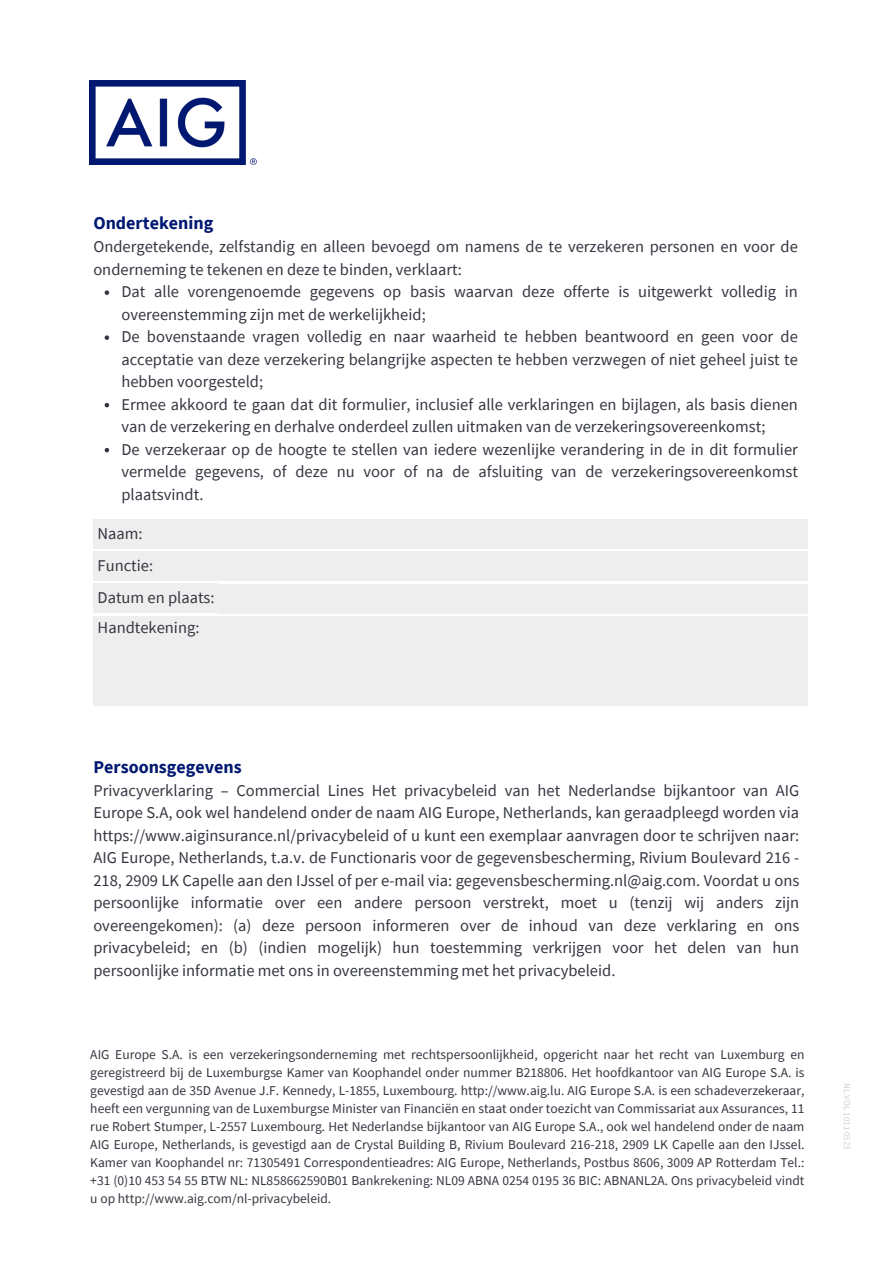
<style>
.page{position:relative;width:893px;height:1264px;background:#fff}
.page>*{position:absolute;margin:0;border:0;box-sizing:border-box;transform-origin:0 0}
.t1{font:700 18px "Source Sans Pro";color:#001871}
.t2{font:16.5px/22.5px "Source Sans Pro";color:#343741;text-align:justify}
.t3{font:13.5px/18px "Source Sans Pro";color:#343741;text-align:justify}
.t4{font:9px "Source Sans Pro";color:#d0d0d0}
</style>
<div class="page">
<img style="left:89px;top:80px;width:168px;height:85px">
<svg style="left:105px;top:290px;width:4px;height:5px"></svg>
<svg style="left:105px;top:335px;width:4px;height:5px"></svg>
<svg style="left:105px;top:403px;width:4px;height:4px"></svg>
<svg style="left:105px;top:448px;width:4px;height:4px"></svg>
<div style="left:93px;top:519px;width:54px;height:30px;background:#eee"></div>
<div style="left:139px;top:519px;width:668px;height:30px;background:#eee"></div>
<div style="left:93px;top:583px;width:125px;height:30px;background:#eee"></div>
<div style="left:93px;top:616px;width:111px;height:89px;background:#eee"></div>
<div style="left:195px;top:616px;width:612px;height:89px;background:#eee"></div>
<div style="left:146px;top:551px;width:661px;height:30px;background:#eee"></div>
<div style="left:93px;top:551px;width:60px;height:30px;background:#eee"></div>
<div style="left:218px;top:584px;width:589px;height:30px;background:#eee"></div>
<p class="t1" style="left:93px;top:211px;width:121px">Ondertekening</p>
<p class="t2" style="left:93px;top:235px;width:706px">Ondergetekende, zelfstandig en alleen bevoegd om namens de te verzekeren personen en voor de onderneming te tekenen en deze te binden, verklaart:</p>
<p class="t2" style="left:121px;top:280px;width:678px">Dat alle vorengenoemde gegevens op basis waarvan deze offerte is uitgewerkt volledig in overeenstemming zijn met de werkelijkheid;</p>
<p class="t2" style="left:121px;top:325px;width:678px">De bovenstaande vragen volledig en naar waarheid te hebben beantwoord en geen voor de acceptatie van deze verzekering belangrijke aspecten te hebben verzwegen of niet geheel juist te hebben voorgesteld;</p>
<p class="t2" style="left:121px;top:392px;width:678px">Ermee akkoord te gaan dat dit formulier, inclusief alle verklaringen en bijlagen, als basis dienen van de verzekering en derhalve onderdeel zullen uitmaken van de verzekeringsovereenkomst;</p>
<p class="t2" style="left:121px;top:437px;width:678px">De verzekeraar op de hoogte te stellen van iedere wezenlijke verandering in de in dit formulier vermelde gegevens, of deze nu voor of na de afsluiting van de verzekeringsovereenkomst plaatsvindt.</p>
<p class="t2" style="left:98px;top:521px;width:47px">Naam:</p>
<p class="t2" style="left:98px;top:553px;width:57px">Functie:</p>
<p class="t2" style="left:98px;top:586px;width:118px">Datum en plaats:</p>
<p class="t2" style="left:98px;top:616px;width:103px">Handtekening:</p>
<p class="t1" style="left:93px;top:755px;width:150px">Persoonsgegevens</p>
<p class="t2" style="left:93px;top:778px;width:707px">Privacyverklaring – Commercial Lines Het privacybeleid van het Nederlandse bijkantoor van AIG Europe S.A, ook wel handelend onder de naam AIG Europe, Netherlands, kan geraadpleegd worden via https://www.aiginsurance.nl/privacybeleid of u kunt een exemplaar aanvragen door te schrijven naar:<br>AIG Europe, Netherlands, t.a.v. de Functionaris voor de gegevensbescherming, Rivium Boulevard 216 - 218, 2909 LK Capelle aan den IJssel of per e-mail via: gegevensbescherming.nl@aig.com. Voordat u ons persoonlijke informatie over een andere persoon verstrekt, moet u (tenzij wij anders zijn overeengekomen): (a) deze persoon informeren over de inhoud van deze verklaring en ons privacybeleid; en (b) (indien mogelijk) hun toestemming verkrijgen voor het delen van hun persoonlijke informatie met ons in overeenstemming met het privacybeleid.</p>
<p class="t3" style="left:90px;top:1045px;width:715px">AIG Europe S.A. is een verzekeringsonderneming met rechtspersoonlijkheid, opgericht naar het recht van Luxemburg en geregistreerd bij de Luxemburgse Kamer van Koophandel onder nummer B218806. Het hoofdkantoor van AIG Europe S.A. is gevestigd aan de 35D Avenue J.F. Kennedy, L-1855, Luxembourg. http://www.aig.lu. AIG Europe S.A. is een schadeverzekeraar, heeft een vergunning van de Luxemburgse Minister van Financiën en staat onder toezicht van Commissariat aux Assurances, 11 rue Robert Stumper, L-2557 Luxembourg. Het Nederlandse bijkantoor van AIG Europe S.A., ook wel handelend onder de naam AIG Europe, Netherlands, is gevestigd aan de Crystal Building B, Rivium Boulevard 216-218, 2909 LK Capelle aan den IJssel.<br>Kamer van Koophandel nr: 71305491 Correspondentieadres: AIG Europe, Netherlands, Postbus 8606, 3009 AP Rotterdam Tel.: +31 (0)10 453 54 55 BTW NL: NL858662590B01 Bankrekening: NL09 ABNA 0254 0195 36 BIC: ABNANL2A. Ons privacybeleid vindt u op http://www.aig.com/nl-privacybeleid.</p>
<p class="t4" style="left:853px;top:1083px;width:68px;rotate:90deg">NL VOL 1011 0523</p>
</div>
